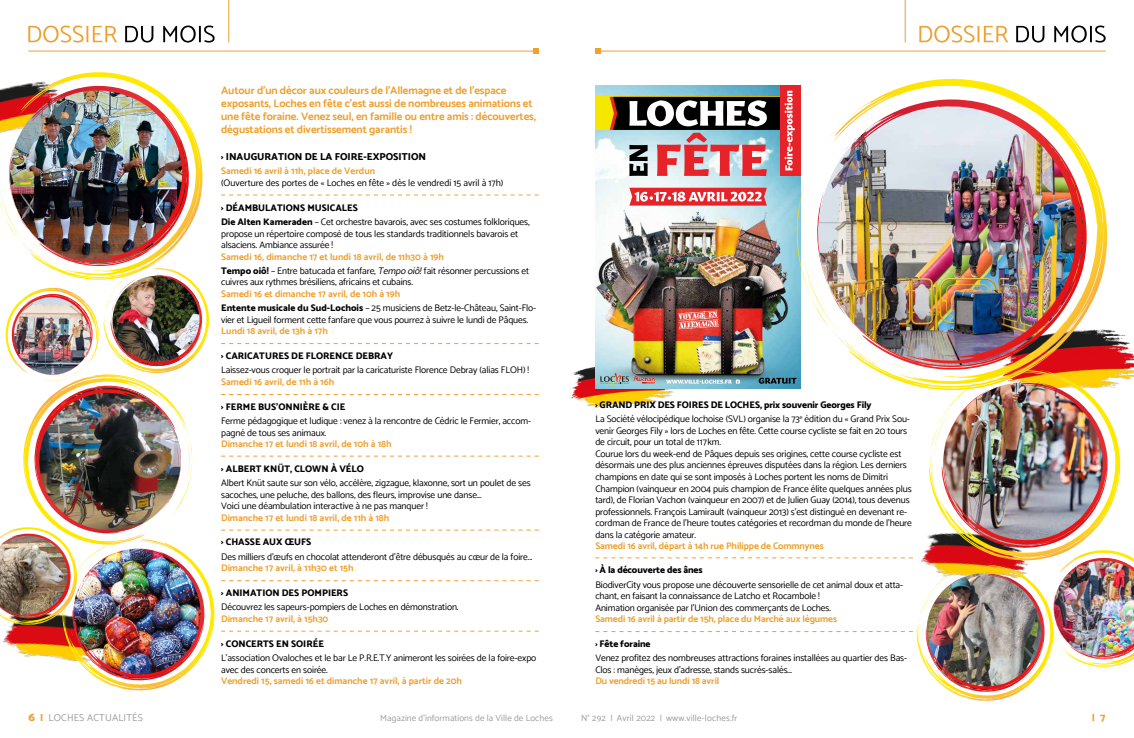
<style>
.page{position:relative;width:1134px;height:738px;background:#fff}
.page>*{position:absolute;margin:0;border:0;box-sizing:border-box;transform-origin:0 0}
.t1{font:700 11px/13px "Catamaran";letter-spacing:-.01em;color:#eea130}
.t2{font:800 10px "Catamaran";color:#000}
.t3{font:10px "Catamaran";letter-spacing:.02em;color:#9d9d9c}
.t4{font:800 10px "Catamaran";color:#eea130}
.t5{font:9.5px/11.5px "Catamaran";letter-spacing:-.01em;color:#000}
.t6{font:700 9.5px "Catamaran";color:#eea130}
.t7{font:800 9.5px "Catamaran";letter-spacing:-.01em;color:#000}
.t8{font:9px "Catamaran";letter-spacing:.01em;color:#9d9d9c}
.s1{font-weight:800;font-size:10px}
.s2{font-weight:800}
.s3{font-weight:700;color:#eea130}
.s4{font-style:italic}
.s5{font-weight:800;font-size:12px;color:#eea130}
.s6{font-weight:800;color:#eea130}
.s7{font-size:11px}
</style>
<div class="page">
<svg style="left:125px;top:25px;width:90px;height:18px"></svg>
<svg style="left:28px;top:25px;width:89px;height:18px"></svg>
<hr style="left:28px;top:51px;width:511px;height:1px;background:#eea130">
<hr style="left:228px;top:0;width:1px;height:43px;background:#eea130">
<svg style="left:533px;top:48px;width:6px;height:6px"></svg>
<svg style="left:221px;top:194px;width:318px;height:1px"></svg>
<svg style="left:221px;top:343px;width:318px;height:1px"></svg>
<svg style="left:221px;top:455px;width:318px;height:1px"></svg>
<svg style="left:221px;top:529px;width:318px;height:1px"></svg>
<svg style="left:221px;top:630px;width:318px;height:1px"></svg>
<hr style="left:595px;top:51px;width:511px;height:1px;background:#eea130">
<hr style="left:905px;top:0;width:1px;height:43px;background:#eea130">
<svg style="left:1016px;top:25px;width:90px;height:18px"></svg>
<svg style="left:919px;top:25px;width:89px;height:18px"></svg>
<svg style="left:595px;top:48px;width:6px;height:6px"></svg>
<svg style="left:15px;top:72px;width:135px;height:14px"></svg>
<img style="left:0;top:86px;width:211px;height:602px">
<img style="left:570px;top:366px;width:25px;height:42px">
<img style="left:595px;top:85px;width:539px;height:614px">
<p class="t1" style="left:221px;top:83px;width:316px">Autour d’un décor aux couleurs de l’Allemagne et de l’espace exposants, Loches en fête c’est aussi de nombreuses animations et une fête foraine. Venez seul, en famille ou entre amis : découvertes, dégustations et divertissement garantis !</p>
<p class="t2" style="left:221px;top:151px;width:207px">› INAUGURATION DE LA FOIRE-EXPOSITION</p>
<p class="t6" style="left:221px;top:165px;width:155px">Samedi 16 avril à 11h, place de Verdun</p>
<p class="t5" style="left:221px;top:177px;width:284px">(Ouverture des portes de « Loches en fête » dès le vendredi 15 avril à 17h)</p>
<p class="t5" style="left:221px;top:200px;width:310px;line-height:14.3px"><span class="s1">›</span> <span class="s2">DÉAMBULATIONS MUSICALES<br>Die Alten Kameraden</span> – Cet orchestre bavarois, avec ses costumes folkloriques,</p>
<p class="t5" style="left:221px;top:227px;width:298px">propose un répertoire composé de tous les standards traditionnels bavarois et alsaciens. Ambiance assurée !</p>
<p class="t5" style="left:221px;top:249px;width:310px;line-height:14.3px"><span class="s3">Samedi 16, dimanche 17 et lundi 18 avril, de 11h30 à 19h<br></span><span class="s2">Tempo oiô!</span> – Entre batucada et fanfare, <span class="s4">Tempooiô!</span>fait résonner percussions et</p>
<p class="t5" style="left:221px;top:276px;width:193px">cuivres aux rythmes brésiliens, africains et cubains.</p>
<p class="t5" style="left:221px;top:286px;width:317px;line-height:14.3px"><span class="s3">Samedi 16 et dimanche 17 avril, de 10h à 19h<br></span><span class="s2">Entente musicale du Sud-Lochois</span> – 25 musiciens de Betz-le-Château, Saint-Flo-</p>
<p class="t5" style="left:221px;top:313px;width:309px">vier et Ligueil forment cette fanfare que vous pourrez à suivre le lundi de Pâques.</p>
<p class="t6" style="left:221px;top:325px;width:108px">Lundi 18 avril, de 13h à 17h</p>
<p class="t5" style="left:221px;top:348px;width:310px;line-height:14.3px"><span class="s1">›</span> <span class="s2">CARICATURES DE FLORENCE DEBRAY<br></span>Laissez-vous croquer le portrait par la caricaturiste Florence Debray (alias FLOH) !</p>
<p class="t6" style="left:221px;top:376px;width:115px">Samedi 16 avril, de 11h à 16h</p>
<p class="t5" style="left:221px;top:399px;width:312px;line-height:14.3px"><span class="s1">›</span> <span class="s2">FERME BUS’ONNIÈRE &amp; CIE<br></span>Ferme pédagogique et ludique : venez à la rencontre de Cédric le Fermier, accom-</p>
<p class="t5" style="left:221px;top:426px;width:107px">pagné de tous ses animaux.</p>
<p class="t6" style="left:221px;top:438px;width:172px">Dimanche 17 et lundi 18 avril, de 10h à 18h</p>
<p class="t5" style="left:221px;top:461px;width:311px;line-height:14.3px"><span class="s1">›</span> <span class="s2">ALBERT KNÜT, CLOWN À VÉLO<br></span>Albert Knüt saute sur son vélo, accélère, zigzague, klaxonne, sort un poulet de ses</p>
<p class="t5" style="left:221px;top:488px;width:262px">sacoches, une peluche, des ballons, des fleurs, improvise une danse...<br>Voici une déambulation interactive à ne pas manquer !</p>
<p class="t6" style="left:221px;top:511px;width:170px">Dimanche 17 et lundi 18 avril, de 11h à 18h</p>
<p class="t5" style="left:221px;top:534px;width:313px;line-height:14.3px"><span class="s1">›</span> <span class="s2">CHASSE AUX ŒUFS<br></span>Des milliers d’œufs en chocolat attenderont d’être débusqués au cœur de la foire...</p>
<p class="t6" style="left:221px;top:562px;width:134px">Dimanche 17 avril, à 11h30 et 15h</p>
<p class="t5" style="left:221px;top:585px;width:239px;line-height:14.3px"><span class="s1">›</span> <span class="s2">ANIMATION DES POMPIERS<br></span>Découvrez les sapeurs-pompiers de Loches en démonstration.</p>
<p class="t6" style="left:221px;top:612px;width:109px">Dimanche 17 avril, à 15h30</p>
<p class="t5" style="left:221px;top:635px;width:317px;line-height:14.3px"><span class="s1">›</span> <span class="s2">CONCERTS EN SOIRÉE<br></span>L’association Ovaloches et le bar Le P.R.E.T.Y animeront les soirées de la foire-expo</p>
<p class="t5" style="left:221px;top:663px;width:108px">avec des concerts en soirée.</p>
<p class="t6" style="left:221px;top:674px;width:242px">Vendredi 15, samedi 16 et dimanche 17 avril, à partir de 20h</p>
<p class="t5" style="left:595px;top:397px;width:316px;line-height:14.3px"><span class="s2">› GRAND PRIX DES FOIRES DE LOCHES, prix souvenir Georges Fily<br></span>La Société vélocipédique lochoise (SVL) organise la 73<sup>e</sup> édition du « Grand Prix Sou-</p>
<p class="t5" style="left:595px;top:424px;width:318px">venir Georges Fily » lors de Loches en fête. Cette course cycliste se fait en 20 tours de circuit, pour un total de 117km.<br>Courue lors du week-end de Pâques depuis ses origines, cette course cycliste est désormais une des plus anciennes épreuves disputées dans la région. Les derniers champions en date qui se sont imposés à Loches portent les noms de Dimitri Champion (vainqueur en 2004 puis champion de France élite quelques années plus tard), de Florian Vachon (vainqueur en 2007) et de Julien Guay (2014), tous devenus professionnels. François Lamirault (vainqueur 2013) s’est distingué en devenant re&shy;cordman de France de l’heure toutes catégories et recordman du monde de l’heure dans la catégorie amateur.</p>
<p class="t6" style="left:595px;top:540px;width:230px">Samedi 16 avril, départ à 14h rue Philippe de Commnynes</p>
<p class="t7" style="left:595px;top:564px;width:109px">› À la découverte des ânes</p>
<p class="t5" style="left:595px;top:578px;width:309px">BiodiverCity vous propose une découverte sensorielle de cet animal doux et atta&shy;chant, en faisant la connaissance de Latcho et Rocambole !<br>Animation organisée par l’Union des commerçants de Loches.</p>
<p class="t6" style="left:595px;top:613px;width:243px">Samedi 16 avril à partir de 15h, place du Marché aux légumes</p>
<p class="t7" style="left:595px;top:637px;width:57px">› Fête foraine</p>
<p class="t5" style="left:595px;top:651px;width:313px">Venez profitez des nombreuses attractions foraines installées au quartier des Bas-<br>Clos : manèges, jeux d’adresse, stands sucrés-salés...</p>
<p class="t6" style="left:595px;top:674px;width:125px">Du vendredi 15 au lundi 18 avril</p>
<p class="t3" style="left:28px;top:711px;width:116px"><span class="s5">6</span> <span class="s6">|</span> LOCHES ACTUALITÉS</p>
<p class="t8" style="left:380px;top:712px;width:174px">Magazine d’informations de la Ville de Loches</p>
<p class="t8" style="left:581px;top:712px;width:158px">N° 292 | Avril 2022 | www.ville-loches.fr</p>
<p class="t4" style="left:1092px;top:711px;width:15px">| <span class="s7">7</span></p>
</div>
